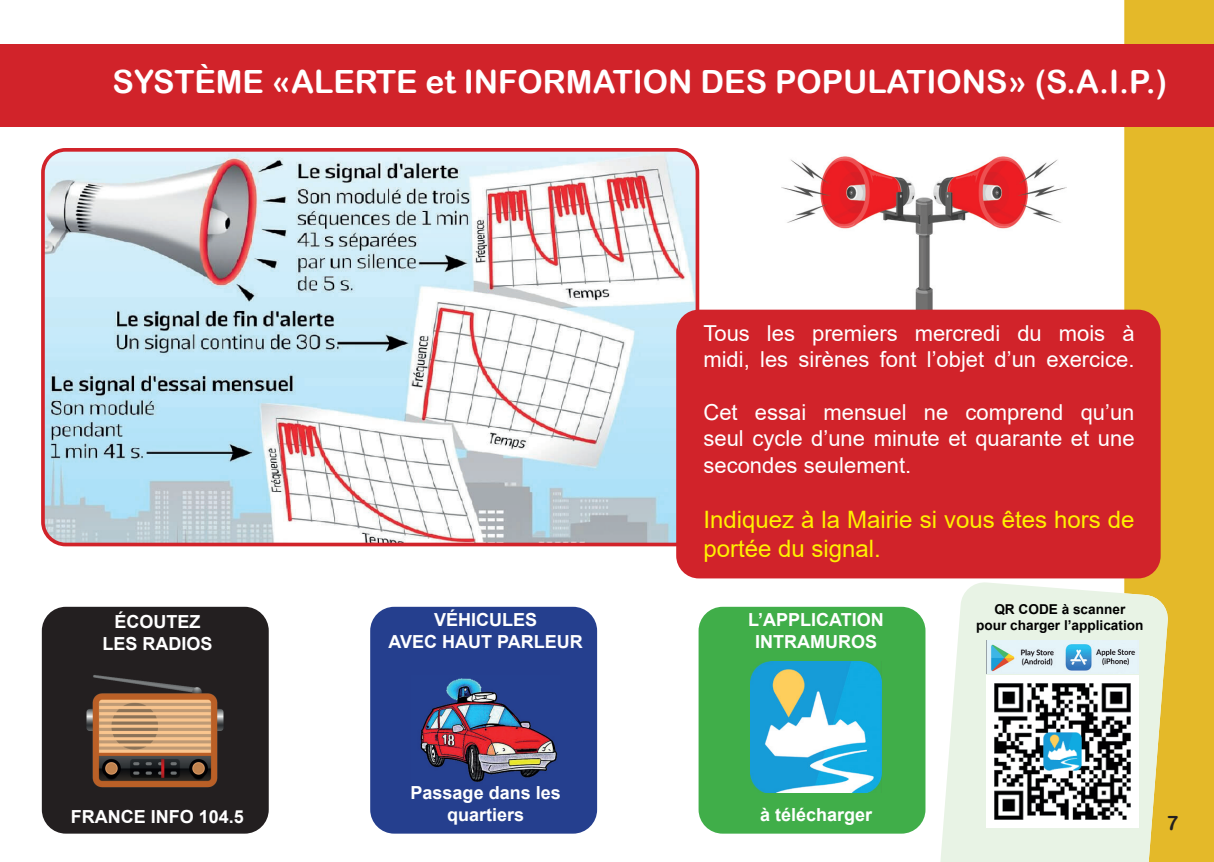
<style>
.page{position:relative;width:1214px;height:862px;background:#fff}
.page>*{position:absolute;margin:0;border:0;box-sizing:border-box;transform-origin:0 0}
.t1{font:32px "Arial Rounded MT Bold";color:#fff}
.t2{font:24px/28.8px "Arial";color:#fff101}
.t3{font:22px/26.4px "Arial";color:#fff}
.t4{font:20px "Arial Rounded MT Bold";color:#231f20}
.t5{font:700 18px/21.6px "Arial";color:#fff;text-align:center}
.t6{font:700 13.6px/16.4px "Arial";color:#000;text-align:center}
</style>
<div class="page">
<img style="left:0;top:0;width:1213px;height:862px">
<svg style="left:935px;top:581px;width:233px;height:281px;fill:#e8f3e5"></svg>
<img style="left:781px;top:126px;width:285px;height:184px">
<img style="left:43px;top:150px;width:654px;height:394px">
<div style="left:41px;top:148px;width:658px;height:398px;border:4px solid #d1232a;border-radius:23px"></div>
<div style="left:676px;top:310px;width:484px;height:268px;background:#d1232a;border-radius:23px"></div>
<div style="left:0;top:44px;width:1213px;height:82px;background:#d1232a"></div>
<div style="left:42px;top:607px;width:227px;height:226px;background:#231f20;border-radius:24px"></div>
<div style="left:370px;top:607px;width:227px;height:226px;background:#253f8e;border-radius:24px"></div>
<div style="left:698px;top:607px;width:227px;height:226px;background:#40ae49;border-radius:24px"></div>
<img style="left:420px;top:678px;width:138px;height:104px">
<img style="left:86px;top:675px;width:138px;height:113px">
<img style="left:986px;top:676px;width:151px;height:151px">
<img style="left:986px;top:641px;width:151px;height:32px">
<img style="left:750px;top:661px;width:131px;height:132px">
<h1 class="t1" style="left:113px;top:63px;width:1055px">SYSTÈME «ALERTE et INFORMATION DES POPULATIONS» (S.A.I.P.)</h1>
<p class="t5" style="left:102px;top:611px;width:112px">ÉCOUTEZ<br>LES RADIOS</p>
<p class="t5" style="left:71px;top:806px;width:175px">FRANCE INFO 104.5</p>
<p class="t5" style="left:388px;top:609px;width:196px">VÉHICULES<br>AVEC HAUT PARLEUR</p>
<p class="t5" style="left:410px;top:782px;width:152px">Passage dans les quartiers</p>
<p class="t3" style="left:703px;top:320px;width:432px">Tous les premiers mercredi du mois à midi, les sirènes font l’objet d’un exercice.</p>
<p class="t3" style="left:703px;top:399px;width:432px;text-align:justify">Cet essai mensuel ne comprend qu’un seul cycle d’une minute et quarante et une secondes seulement.</p>
<p class="t2" style="left:703px;top:505px;width:432px">Indiquez à la Mairie si vous êtes hors de portée du signal.</p>
<p class="t5" style="left:748px;top:609px;width:137px">L’APPLICATION<br>INTRAMUROS</p>
<p class="t6" style="left:976px;top:601px;width:169px">QR CODE à scanner<br>pour charger l’application</p>
<p class="t5" style="left:760px;top:804px;width:114px">à télécharger</p>
<p class="t4" style="left:1166px;top:811px;width:13px">7</p>
</div>
